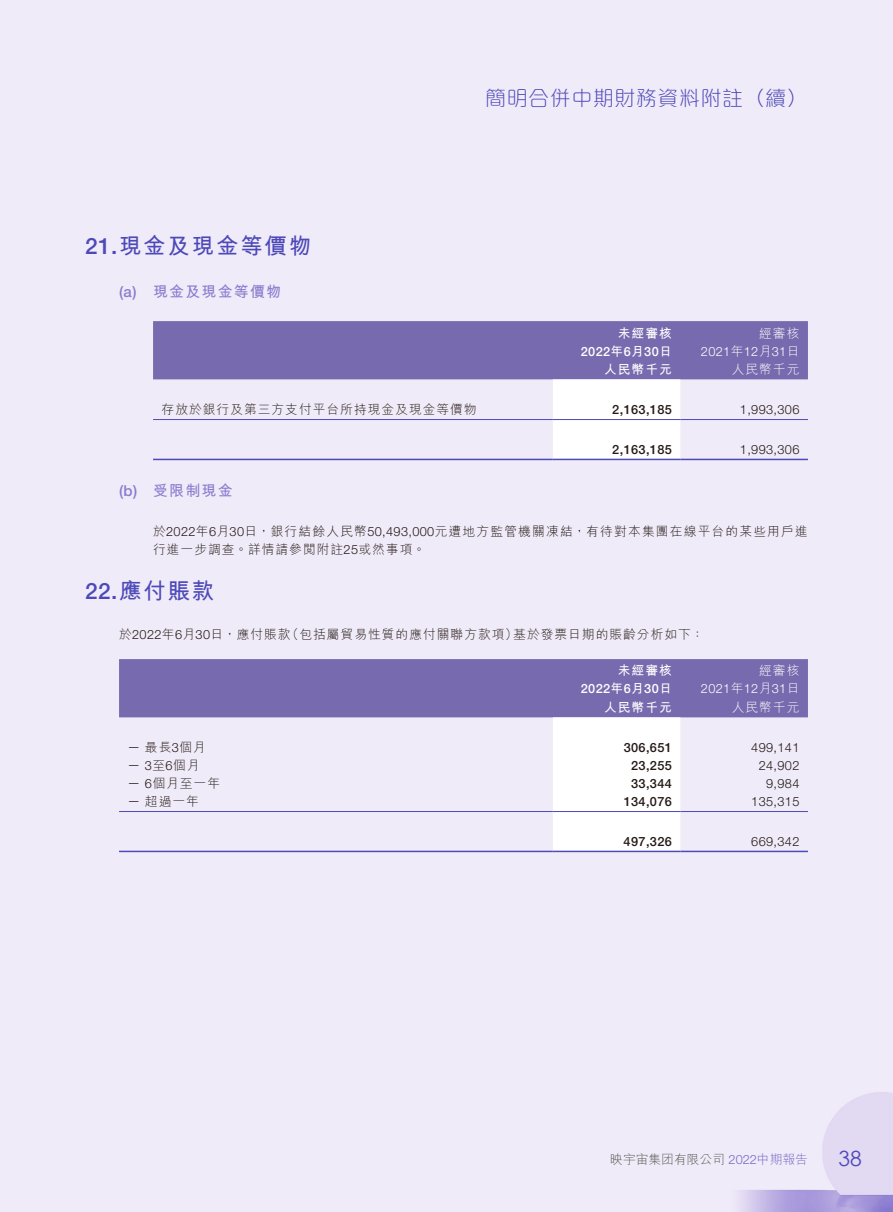
<style>
.page{position:relative;width:893px;height:1212px;background:#fff}
.page>*{position:absolute;margin:0;border:0;box-sizing:border-box;transform-origin:0 0}
.t1{font:700 22.5px "M Hei HK";letter-spacing:.08em;color:#4d49b9}
.t2{font:300 21px "M Elle HK";letter-spacing:.025em;color:#4d49b9}
.t3{font:21px "Century Gothic";color:#4d49b9}
.t4{font:700 15px "M Hei HK";letter-spacing:.08em;color:#8a7ccf}
.t5{font:500 15px "Helvetica Neue LT Std";color:#8a7ccf}
.t6{font:300 12.75px/18px "M Hei HK";letter-spacing:.08em;color:#231916}
.t7{font:300 12.75px "Helvetica Neue LT Std";letter-spacing:.03em;color:#231916}
.t8{font:500 12.75px "Helvetica Neue LT Std";letter-spacing:.03em;color:#231916}
.t9{font:300 12.75px "Helvetica Neue LT Std";letter-spacing:.03em;color:#fff}
.t10{font:500 12.75px "Helvetica Neue LT Std";letter-spacing:.03em;color:#fff}
.t11{font:700 12.75px "M Hei HK";letter-spacing:.08em;color:#fff}
.t12{font:300 12.75px "M Hei HKS";color:#595857}
.t13{font:300 12.75px "M Hei HK";letter-spacing:.08em;color:#fff}
.s1{font-family:"Helvetica Neue LT Std";font-weight:500}
.s2{font-family:"M Hei HK";font-weight:700}
.s3{font-family:"M Hei HK"}
.s4{font-family:"Helvetica Neue LT Std"}
.s5{font-family:"Helvetica Neue LT Std";color:#776ac8}
.s6{font-family:"M Hei HK";color:#776ac8}
</style>
<div class="page">
<svg style="left:153px;top:321px;width:655px;height:138px;background:#beb5d9"></svg>
<hr style="left:153px;top:419px;width:400px;height:1px;background:#4d49b9">
<hr style="left:553px;top:419px;width:127px;height:1px;background:#4d49b9">
<hr style="left:680px;top:419px;width:128px;height:1px;background:#4d49b9">
<hr style="left:153px;top:459px;width:400px;height:1px;background:#4d49b9">
<hr style="left:553px;top:459px;width:127px;height:1px;background:#4d49b9">
<hr style="left:680px;top:459px;width:128px;height:1px;background:#4d49b9">
<svg style="left:119px;top:659px;width:689px;height:192px;background:#cdc5e2"></svg>
<hr style="left:119px;top:811px;width:434px;height:1px;background:#4d49b9">
<hr style="left:553px;top:811px;width:127px;height:1px;background:#4d49b9">
<hr style="left:680px;top:811px;width:128px;height:1px;background:#4d49b9">
<hr style="left:119px;top:851px;width:434px;height:1px;background:#4d49b9">
<hr style="left:553px;top:851px;width:127px;height:1px;background:#4d49b9">
<hr style="left:680px;top:851px;width:128px;height:1px;background:#4d49b9">
<h2 class="t2" style="left:485px;top:88px;width:324px">簡明合併中期財務資料附註（續(</h2>
<h1 class="t1" style="left:85px;top:229px;width:228px"><span class="s1">21.</span>現金及現金等價物</h1>
<p class="t4" style="left:153px;top:281px;width:130px">現金及現金等價物</p>
<p class="t5" style="left:119px;top:283px;width:19px">a( )</p>
<p class="t6" style="left:162px;top:400px;width:317px">存放於銀行及第三方支付平台所持現金及現金等價物</p>
<p class="t5" style="left:119px;top:482px;width:20px">b( )</p>
<p class="t4" style="left:153px;top:479px;width:81px">受限制現金</p>
<p class="t11" style="left:618px;top:324px;width:55px">未經審核</p>
<p class="t13" style="left:759px;top:326px;width:42px">經審核</p>
<p class="t10" style="left:581px;top:343px;width:93px">2022<span class="s2">年 月</span>6 30<span class="s2">日</span></p>
<p class="t9" style="left:701px;top:343px;width:100px">2021<span class="s3">年</span>12<span class="s3">月</span>31<span class="s3">日</span></p>
<p class="t11" style="left:604px;top:360px;width:69px">人民幣千元</p>
<p class="t13" style="left:732px;top:362px;width:69px">人民幣千元</p>
<p class="t8" style="left:612px;top:402px;width:61px">2,163,185</p>
<p class="t7" style="left:740px;top:401px;width:61px">1,993,306</p>
<p class="t8" style="left:612px;top:442px;width:61px">2,163,185</p>
<p class="t7" style="left:740px;top:442px;width:61px">1,993,306</p>
<p class="t6" style="left:153px;top:522px;width:656px">於<span class="s4">2022</span>年 月<span class="s4">6 30</span>日，銀行結餘人民幣<span class="s4">50,493,000</span>元遭地方監管機關凍結，有待對本集團在線平台的某些用戶進行進一步調查。詳情請參閱附註<span class="s4">25</span>或然事項。</p>
<h1 class="t1" style="left:85px;top:575px;width:131px"><span class="s1">22.</span>應付賬款</h1>
<p class="t6" style="left:513px;top:626px;width:192px">基於發票日期的賬齡分析如下：</p>
<p class="t6" style="left:119px;top:626px;width:173px">於<span class="s4">2022</span>年 月<span class="s4">6 30</span>日，應付賬款</p>
<p class="t6" style="left:286px;top:626px;width:233px">（包括屬貿易性質的應付關聯方款項）</p>
<p class="t11" style="left:618px;top:661px;width:55px">未經審核</p>
<p class="t13" style="left:759px;top:664px;width:42px">經審核</p>
<p class="t10" style="left:581px;top:681px;width:93px">2022<span class="s2">年 月</span>6 30<span class="s2">日</span></p>
<p class="t9" style="left:701px;top:681px;width:100px">2021<span class="s3">年</span>12<span class="s3">月</span>31<span class="s3">日</span></p>
<p class="t11" style="left:604px;top:697px;width:69px">人民幣千元</p>
<p class="t13" style="left:732px;top:700px;width:69px">人民幣千元</p>
<p class="t6" style="left:128px;top:738px;width:80px"><span class="s4">—</span> 最長<span class="s4">3</span>個月</p>
<p class="t8" style="left:624px;top:740px;width:50px">306,651</p>
<p class="t7" style="left:751px;top:739px;width:50px">499,141</p>
<p class="t7" style="left:128px;top:757px;width:73px">— <span class="s3">至</span>3 6<span class="s3">個月</span></p>
<p class="t8" style="left:631px;top:758px;width:42px">23,255</p>
<p class="t7" style="left:759px;top:757px;width:42px">24,902</p>
<p class="t6" style="left:128px;top:774px;width:94px"><span class="s4">— 6</span>個月至一年</p>
<p class="t8" style="left:631px;top:776px;width:42px">33,344</p>
<p class="t7" style="left:766px;top:775px;width:35px">9,984</p>
<p class="t6" style="left:128px;top:792px;width:73px"><span class="s4">—</span> 超過一年</p>
<p class="t8" style="left:624px;top:794px;width:50px">134,076</p>
<p class="t7" style="left:751px;top:793px;width:50px">135,315</p>
<p class="t8" style="left:624px;top:834px;width:50px">497,326</p>
<p class="t7" style="left:751px;top:834px;width:50px">669,342</p>
<p class="t12" style="left:610px;top:1150px;width:199px">映宇宙集團<span class="s3">有限公司</span> <span class="s5">2022</span><span class="s6">中期報告</span></p>
<h2 class="t3" style="left:838px;top:1144px;width:25px">38</h2>
</div>
